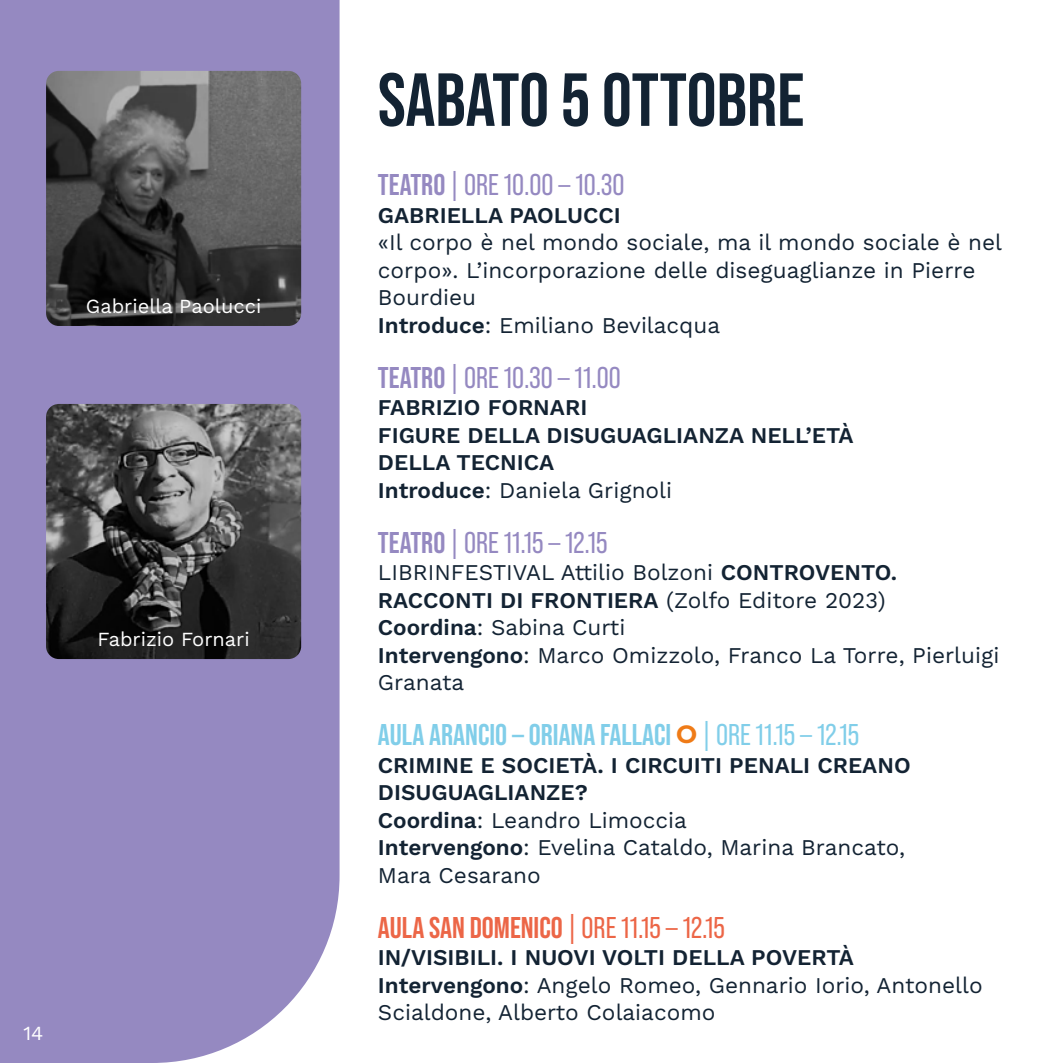
<style>
.page{position:relative;width:1063px;height:1063px;background:#fff}
.page>*{position:absolute;margin:0;border:0;box-sizing:border-box;transform-origin:0 0}
.t1{font:700 75px "Bebas Neue Pro";color:#132333}
.t2{font:30px "Bebas Neue Pro";color:#9589c1}
.t3{font:700 30px "Bebas Neue Pro";color:#81cee9}
.t4{font:700 30px "Bebas Neue Pro";color:#ec6647}
.t5{font:22.5px/27.5px "Work Sans";color:#132333}
.t6{font:20px "Work Sans";color:#fff}
.s1{font-weight:700}
.s2{font-family:"Montserrat";font-size:25px;color:#ef7b17}
.s3{font-weight:400}
</style>
<div class="page">
<div style="left:0;top:0;width:340px;height:1063px;background:#9589c1"></div>
<img style="left:46px;top:71px;width:255px;height:255px">
<img style="left:46px;top:404px;width:255px;height:255px">
<p class="t6" style="left:86px;top:294px;width:177px">Gabriella Paolucci</p>
<p class="t6" style="left:98px;top:628px;width:154px">Fabrizio Fornari</p>
<p class="t6" style="left:23px;top:1021px;width:22px">14</p>
<h1 class="t1" style="left:378px;top:57px;width:428px">SABATO 5 OTTOBRE</h1>
<h2 class="t2" style="left:378px;top:168px;width:248px"><span class="s1">TEATRO</span> | ORE 10.00 ‒ 10.30</h2>
<p class="t5" style="left:378px;top:201px;width:626px">GABRIELLA PAOLUCCI<br>«Il corpo è nel mondo sociale, ma il mondo sociale è nel corpo». L’incorporazione delle diseguaglianze in Pierre Bourdieu<br>Introduce: Emiliano Bevilacqua</p>
<h2 class="t2" style="left:378px;top:361px;width:245px"><span class="s1">TEATRO</span> | ORE 10.30 ‒ 11.00</h2>
<p class="t5" style="left:378px;top:394px;width:477px">FABRIZIO FORNARI<br>FIGURE DELLA DISUGUAGLIANZA NELL’ETÀ<br>DELLA TECNICA<br>Introduce: Daniela Grignoli</p>
<h2 class="t2" style="left:378px;top:526px;width:231px"><span class="s1">TEATRO</span> | ORE 11.15 ‒ 12.15</h2>
<p class="t5" style="left:378px;top:560px;width:623px">LIBRINFESTIVAL Attilio Bolzoni CONTROVENTO.<br>RACCONTI DI FRONTIERA (Zolfo Editore 2023)<br>Coordina: Sabina Curti<br>Intervengono: Marco Omizzolo, Franco La Torre, Pierluigi Granata</p>
<h2 class="t3" style="left:378px;top:718px;width:483px">AULA ARANCIO ‒ ORIANA FALLACI <span class="s2">O</span> <span class="s3">| ORE 11.15 ‒ 12.15</span></h2>
<p class="t5" style="left:378px;top:751px;width:534px">CRIMINE E SOCIETÀ. I CIRCUITI PENALI CREANO<br>DISUGUAGLIANZE?<br>Coordina: Leandro Limoccia<br>Intervengono: Evelina Cataldo, Marina Brancato,<br>Mara Cesarano</p>
<h2 class="t4" style="left:378px;top:910px;width:348px">AULA SAN DOMENICO <span class="s3">| ORE 11.15 ‒ 12.15</span></h2>
<p class="t5" style="left:378px;top:944px;width:606px">IN/VISIBILI. I NUOVI VOLTI DELLA POVERTÀ<br>Intervengono: Angelo Romeo, Gennario Iorio, Antonello<br>Scialdone, Alberto Colaiacomo</p>
</div>
